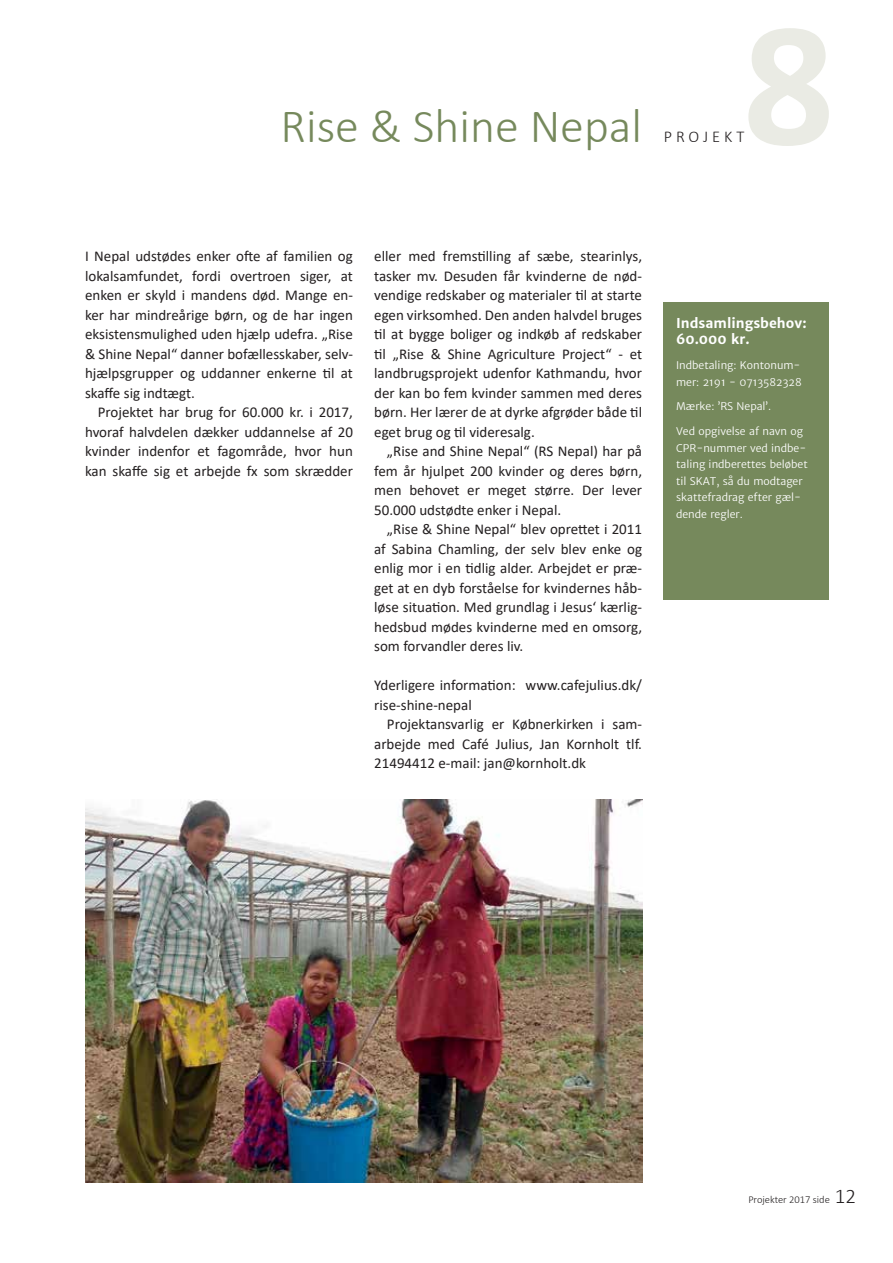
<style>
.page{position:relative;width:893px;height:1263px;background:#fff}
.page>*{position:absolute;margin:0;border:0;box-sizing:border-box;transform-origin:0 0}
.t1{font:700 180px "Calibri";color:#eaebe4}
.t2{font:300 48px "Calibri";color:#76895c}
.t3{font:300 16.5px "Calibri";letter-spacing:.24em;color:#231f20}
.t4{font:15px/19.5px "Calibri";color:#231f20;text-align:justify}
.t5{font:700 13.5px/16.5px "Merriweather Sans";color:#fff}
.t6{font:10.5px/16.5px "Merriweather Sans";color:#fff}
.t7{font:300 10.5px "Calibri";color:#231f20}
.s1{font-size:21px}
</style>
<div class="page">
<div style="left:663px;top:302px;width:166px;height:298px;background:#76895c"></div>
<img style="left:85px;top:799px;width:557px;height:383px">
<h2 class="t2" style="left:281px;top:96px;width:363px">Rise &amp; Shine Nepal</h2>
<h1 class="t1" style="left:743px;top:-43px;width:93px">8</h1>
<p class="t3" style="left:664px;top:126px;width:82px">Projekt</p>
<p class="t4" style="left:85px;top:246px;width:269px">I Nepal udstødes enker ofte af familien og lokalsamfundet, fordi overtroen siger, at enken er skyld i mandens død. Mange en&shy;ker har mindreårige børn, og de har ingen eksistensmulighed uden hjælp udefra. „Rise &amp; Shine Nepal“ danner bofællesskaber, selv&shy;hjælpsgrupper og uddanner enkerne til at skaffe sig indtægt.</p>
<p class="t4" style="left:85px;top:402px;width:269px;text-indent:13px">Projektet har brug for 60.000 kr. i 2017, hvoraf halvdelen dækker uddannelse af 20 kvinder indenfor et fagområde, hvor hun kan skaffe sig et arbejde fx som skrædder</p>
<p class="t4" style="left:374px;top:246px;width:269px">eller med fremstilling af sæbe, stearinlys, tasker mv. Desuden får kvinderne de nød&shy;vendige redskaber og materialer til at starte egen virksomhed. Den anden halvdel bruges til at bygge boliger og indkøb af redskaber til „Rise &amp; Shine Agriculture Project“ - et landbrugsprojekt udenfor Kathmandu, hvor der kan bo fem kvinder sammen med deres børn. Her lærer de at dyrke afgrøder både til eget brug og til videresalg.</p>
<p class="t4" style="left:374px;top:441px;width:269px;text-indent:13px">„Rise and Shine Nepal“ (RS Nepal) har på fem år hjulpet 200 kvinder og deres børn, men behovet er meget større. Der lever 50.000 udstødte enker i Nepal.</p>
<p class="t4" style="left:374px;top:519px;width:269px;text-indent:13px">„Rise &amp; Shine Nepal“ blev oprettet i 2011 af Sabina Chamling, der selv blev enke og enlig mor i en tidlig alder. Arbejdet er præ&shy;get at en dyb forståelse for kvindernes håb&shy;løse situation. Med grundlag i Jesus‘ kærlig&shy;hedsbud mødes kvinderne med en omsorg, som forvandler deres liv.</p>
<p class="t4" style="left:374px;top:675px;width:269px">Yderligere information: www.cafejulius.dk/ rise-shine-nepal</p>
<p class="t4" style="left:374px;top:714px;width:269px;text-indent:13px">Projektansvarlig er Købnerkirken i sam&shy;arbejde med Café Julius, Jan Kornholt tlf.<br>21494412 e-mail: jan@kornholt.dk</p>
<p class="t5" style="left:676px;top:315px;width:132px">Indsamlingsbehov:<br>60.000 kr.</p>
<p class="t6" style="left:676px;top:357px;width:127px">Indbetaling: Kontonum&shy;mer: 2191 - 0713582328</p>
<p class="t6" style="left:676px;top:398px;width:97px">Mærke: ’RS Nepal’.</p>
<p class="t6" style="left:676px;top:423px;width:133px">Ved opgivelse af navn og<br>CPR-nummer ved indbe&shy;taling indberettes beløbet til SKAT, så du modtager skattefradrag efter gæl&shy;dende regler.</p>
<p class="t7" style="left:748px;top:1193px;width:109px">Projekter 2017 side <span class="s1">12</span></p>
</div>
